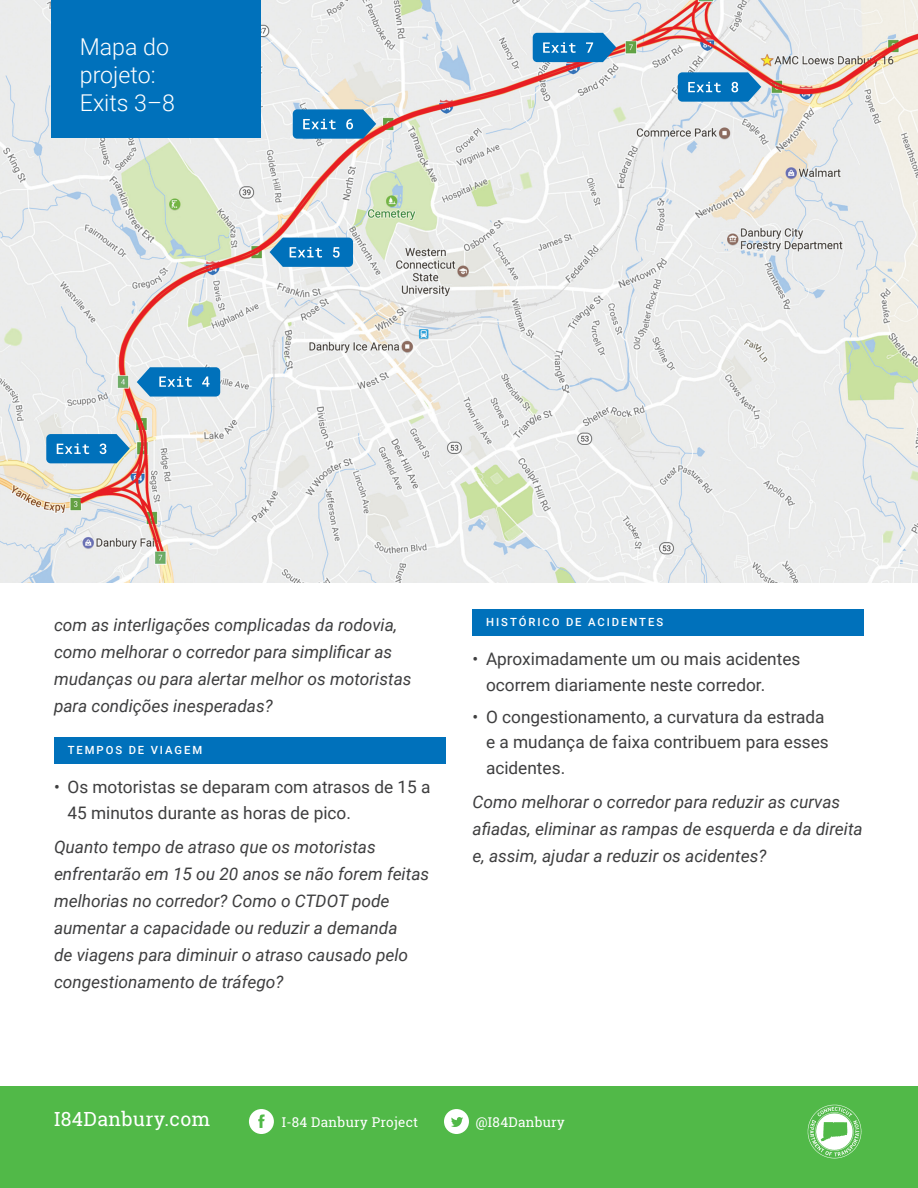
<style>
.page{position:relative;width:918px;height:1188px;background:#fff}
.page>*{position:absolute;margin:0;border:0;box-sizing:border-box;transform-origin:0 0}
.t1{font:300 23.1px/27.8px "Roboto";color:#fff}
.t2{font:19.5px "Roboto Slab";letter-spacing:.02em;color:#fff}
.Body{font:italic 17.25px/27px "Roboto";color:#3e3e3f}
.t3{font:17.25px/25.5px "Roboto";color:#3e3e3f}
.t4{font:13.5px "Roboto Slab";letter-spacing:.02em;color:#fff}
.Eyebrow_Subheaders{font:500 11.25px "Roboto";letter-spacing:.175em;color:#fff}
</style>
<div class="page">
<img style="left:0;top:0;width:918px;height:582px">
<div style="left:51px;top:0;width:210px;height:137px;background:#0071bb"></div>
<svg style="left:46px;top:434px;width:84px;height:29px"></svg>
<svg style="left:270px;top:238px;width:83px;height:29px"></svg>
<svg style="left:137px;top:367px;width:83px;height:30px"></svg>
<svg style="left:293px;top:109px;width:83px;height:30px"></svg>
<svg style="left:533px;top:33px;width:83px;height:29px"></svg>
<svg style="left:678px;top:72px;width:83px;height:30px"></svg>
<div style="left:0;top:1086px;width:918px;height:102px;background:#51b948"></div>
<svg style="left:249px;top:1109px;width:25px;height:25px"></svg>
<svg style="left:444px;top:1109px;width:25px;height:25px"></svg>
<img style="left:807px;top:1104px;width:55px;height:55px">
<div style="left:54px;top:737px;width:392px;height:27px;background:#0071bb"></div>
<div style="left:472px;top:609px;width:392px;height:27px;background:#0071bb"></div>
<p class="t1" style="left:80px;top:32px;width:91px">Mapa do projeto:</p>
<p class="t1" style="left:80px;top:88px;width:97px">Exits 3–8</p>
<p class="Body" style="left:54px;top:610px;width:359px">com as interligações complicadas da rodovia, como melhorar o corredor para simplificar as mudanças ou para alertar melhor os motoristas para condições inesperadas?</p>
<p class="Eyebrow_Subheaders" style="left:68px;top:743px;width:136px">TEMPOS DE VIAGEM</p>
<p class="t3" style="left:68px;top:774px;width:365px;text-indent:-14px">• Os motoristas se deparam com atrasos de 15 a<br>45 minutos durante as horas de pico.</p>
<p class="Body" style="left:54px;top:832px;width:377px">Quanto tempo de atraso que os motoristas enfrentarão em 15 ou 20 anos se não forem feitas melhorias no corredor? Como o CTDOT pode aumentar a capacidade ou reduzir a demanda<br>de viagens para diminuir o atraso causado pelo congestionamento de tráfego?</p>
<p class="Eyebrow_Subheaders" style="left:486px;top:614px;width:178px">HISTÓRICO DE ACIDENTES</p>
<p class="t3" style="left:486px;top:646px;width:316px;text-indent:-14px">• Aproximadamente um ou mais acidentes ocorrem diariamente neste corredor.</p>
<p class="t3" style="left:486px;top:703px;width:344px;text-indent:-14px">• O congestionamento, a curvatura da estrada e a mudança de faixa contribuem para esses acidentes.</p>
<p class="Body" style="left:472px;top:787px;width:392px">Como melhorar o corredor para reduzir as curvas afiadas, eliminar as rampas de esquerda e da direita e, assim, ajudar a reduzir os acidentes?</p>
<p class="t2" style="left:54px;top:1106px;width:158px">I84Danbury.com</p>
<p class="t4" style="left:282px;top:1112px;width:138px">I-84 Danbury Project</p>
<p class="t4" style="left:476px;top:1112px;width:91px">@I84Danbury</p>
</div>
